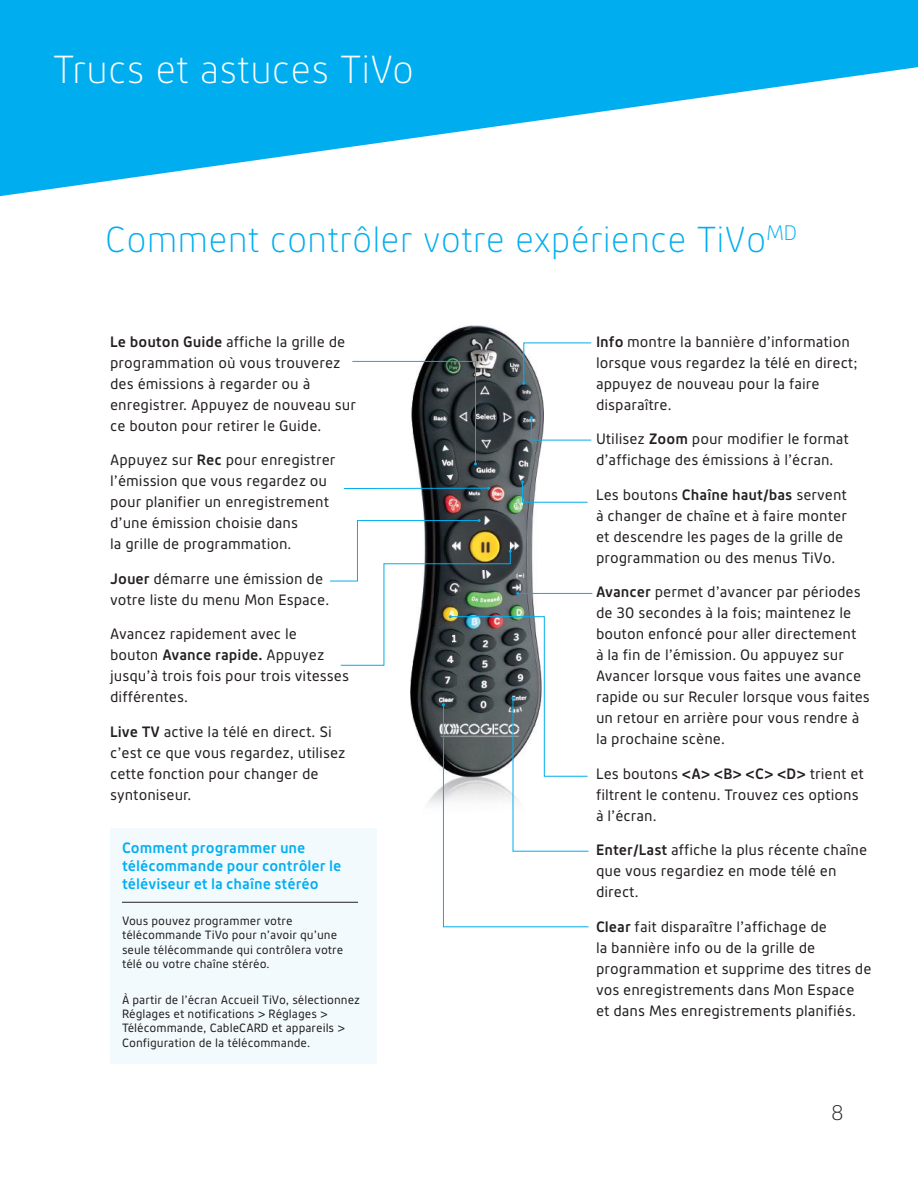
<style>
.page{position:relative;width:918px;height:1188px;background:#fff}
.page>*{position:absolute;margin:0;border:0;box-sizing:border-box;transform-origin:0 0}
.t1{font:300 39px "Cogeco Sans";color:#fff}
.t2{font:300 36px "Cogeco Sans";color:#00aeef}
.t3{font:300 21px "Cogeco Sans";color:#241f1f}
.t4{font:15px/21px "Cogeco Sans";color:#241f1f}
.t5{font:700 15px/18px "Cogeco Sans";color:#00aeef}
.t6{font:12px/14.4px "Cogeco Sans";color:#241f1f}
.s1{font-weight:700}
</style>
<div class="page">
<svg style="left:0;top:0;width:918px;height:196px;fill:#00aeef"></svg>
<div style="left:110px;top:828px;width:267px;height:235px;background:#f2fafe"></div>
<hr style="left:122px;top:902px;width:236px;height:1px;background:#241f1f">
<img style="left:411px;top:326px;width:132px;height:193px">
<svg style="left:352px;top:361px;width:125px;height:104px"></svg>
<svg style="left:521px;top:480px;width:67px;height:23px"></svg>
<hr style="left:344px;top:488px;width:145px;height:1px;background:#00aeef">
<svg style="left:522px;top:342px;width:70px;height:43px"></svg>
<svg style="left:530px;top:416px;width:62px;height:25px"></svg>
<hr style="left:518px;top:593px;width:74px;height:1px;background:#00aeef">
<svg style="left:329px;top:519px;width:260px;height:409px"></svg>
<h1 class="t1" style="left:53px;top:46px;width:363px">Trucs et astuces TiVo</h1>
<h2 class="t2" style="left:105px;top:218px;width:693px">Comment contrôler votre expérience TiVo<sup>MD</sup></h2>
<p class="t4" style="left:110px;top:331px;width:248px"><span class="s1">Le bouton Guide</span> affiche la grille de programmation où vous trouverez des émissions à regarder ou à enregistrer. Appuyez de nouveau sur ce bouton pour retirer le Guide.</p>
<p class="t4" style="left:110px;top:449px;width:227px">Appuyez sur <span class="s1">Rec</span> pour enregistrer l’émission que vous regardez ou pour planifier un enregistrement d’une émission choisie dans<br>la grille de programmation.</p>
<p class="t4" style="left:110px;top:568px;width:221px"><span class="s1">Jouer</span> démarre une émission de votre liste du menu Mon Espace.</p>
<p class="t4" style="left:110px;top:623px;width:240px">Avancez rapidement avec le bouton <span class="s1">Avance rapide.</span> Appuyez jusqu’à trois fois pour trois vitesses différentes.</p>
<p class="t4" style="left:110px;top:721px;width:237px"><span class="s1">Live TV</span> active la télé en direct. Si c’est ce que vous regardez, utilisez cette fonction pour changer de syntoniseur.</p>
<p class="t5" style="left:122px;top:838px;width:221px">Comment programmer une télécommande pour contrôler le téléviseur et la chaîne stéréo</p>
<p class="t6" style="left:122px;top:913px;width:223px">Vous pouvez programmer votre télécommande TiVo pour n’avoir qu’une seule télécommande qui contrôlera votre télé ou votre chaîne stéréo.</p>
<p class="t6" style="left:122px;top:992px;width:240px">À partir de l’écran Accueil TiVo, sélectionnez Réglages et notifications &gt; Réglages &gt; Télécommande, CableCARD et appareils &gt; Configuration de la télécommande.</p>
<p class="t4" style="left:596px;top:331px;width:263px"><span class="s1">Info</span> montre la bannière d’information lorsque vous regardez la télé en direct; appuyez de nouveau pour la faire disparaître.</p>
<p class="t4" style="left:596px;top:428px;width:255px">Utilisez <span class="s1">Zoom</span> pour modifier le format d’affichage des émissions à l’écran.</p>
<p class="t4" style="left:596px;top:484px;width:253px">Les boutons <span class="s1">Chaîne haut/bas</span> servent à changer de chaîne et à faire monter et descendre les pages de la grille de programmation ou des menus TiVo.</p>
<p class="t4" style="left:596px;top:581px;width:275px"><span class="s1">Avancer</span> permet d’avancer par périodes de 30 secondes à la fois; maintenez le bouton enfoncé pour aller directement<br>à la fin de l’émission. Ou appuyez sur Avancer lorsque vous faites une avance rapide ou sur Reculer lorsque vous faites un retour en arrière pour vous rendre à la prochaine scène.</p>
<p class="t4" style="left:596px;top:763px;width:270px">Les boutons <span class="s1">&lt;A&gt; &lt;B&gt; &lt;C&gt; &lt;D&gt;</span> trient et filtrent le contenu. Trouvez ces options à l’écran.</p>
<p class="t4" style="left:596px;top:839px;width:273px"><span class="s1">Enter/Last</span> affiche la plus récente chaîne que vous regardiez en mode télé en direct.</p>
<p class="t4" style="left:596px;top:916px;width:277px"><span class="s1">Clear</span> fait disparaître l’affichage de<br>la bannière info ou de la grille de programmation et supprime des titres de vos enregistrements dans Mon Espace et dans Mes enregistrements planifiés.</p>
<h3 class="t3" style="left:831px;top:1100px;width:14px">8</h3>
</div>
